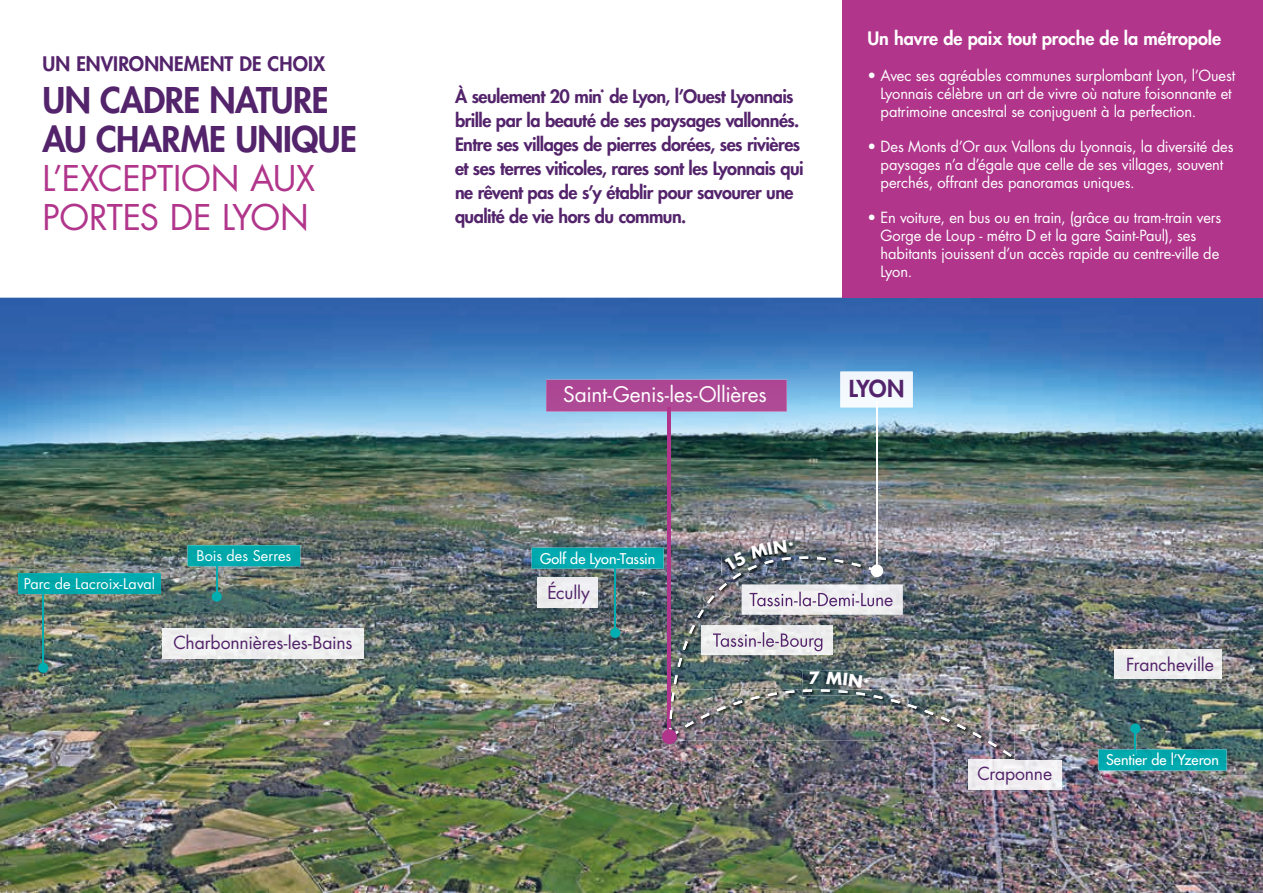
<style>
.page{position:relative;width:1263px;height:893px;background:#fff}
.page>*{position:absolute;margin:0;border:0;box-sizing:border-box;transform-origin:0 0}
.t1{font:800 34.5px/39px "Futura Std";letter-spacing:-.015em;color:#53236b}
.t2{font:34.5px/39px "Futura Std";letter-spacing:-.01em;color:#b0358b}
.t3{font:800 22.8px "Futura Std";color:#53236b}
.t4{font:20.85px "Futura Std";letter-spacing:-.015em;color:#fff}
.t5{font:800 19.5px "Futura Std";letter-spacing:.005em;color:#53236b}
.t6{font:800 18px/24px "Futura Std";letter-spacing:-.025em;color:#53236b}
.t7{font:800 18px "Futura Std";letter-spacing:-.005em;color:#fff}
.t8{font:17.55px "Futura Std";letter-spacing:-.01em;color:#53236b}
.t9{font:15px/18px "Futura Std";letter-spacing:-.01em;color:#fff}
.t10{font:500 14.4px "Futura Std";letter-spacing:-.005em;color:#fff}
.t11{font:14.4px "Futura Std";letter-spacing:.005em;color:#fff}
</style>
<div class="page">
<img style="left:0;top:298px;width:1263px;height:595px">
<div style="left:546px;top:380px;width:241px;height:32px;background:#ad4895"></div>
<div style="left:1114px;top:649px;width:107px;height:30px;background:#eeeeef"></div>
<div style="left:840px;top:372px;width:73px;height:35px;background:#f3f8fd"></div>
<hr style="left:876px;top:402px;width:2px;height:168px;background:#fff">
<hr style="left:43px;top:592px;width:1px;height:74px;background:#00adb1">
<hr style="left:216px;top:565px;width:1px;height:30px;background:#00adb1">
<hr style="left:614px;top:557px;width:2px;height:74px;background:#00adb1">
<div style="left:38px;top:663px;width:10px;height:10px;background:#00adb1;border-radius:50%"></div>
<div style="left:212px;top:592px;width:10px;height:10px;background:#00adb1;border-radius:50%"></div>
<div style="left:610px;top:628px;width:10px;height:10px;background:#00adb1;border-radius:50%"></div>
<div style="left:1130px;top:723px;width:10px;height:11px;background:#00adb1;border-radius:50%"></div>
<img style="left:18px;top:573px;width:143px;height:21px">
<img style="left:187px;top:545px;width:113px;height:21px">
<img style="left:968px;top:760px;width:94px;height:30px">
<div style="left:162px;top:628px;width:202px;height:30px;background:#efefef"></div>
<div style="left:537px;top:577px;width:61px;height:30px;background:#edecef"></div>
<img style="left:670px;top:689px;width:345px;height:71px">
<img style="left:968px;top:760px;width:47px;height:1px">
<div style="left:532px;top:548px;width:132px;height:21px;background:#00a8ae"></div>
<svg style="left:614px;top:557px;width:2px;height:12px"></svg>
<img style="left:1098px;top:749px;width:128px;height:21px">
<svg style="left:1135px;top:734px;width:1px;height:21px"></svg>
<hr style="left:668px;top:407px;width:3px;height:330px;background:#b0358b">
<div style="left:662px;top:729px;width:15px;height:15px;background:#b0358b;border-radius:50%"></div>
<div style="left:842px;top:0;width:421px;height:298px;background:#b0358b"></div>
<img style="left:669px;top:539px;width:343px;height:218px">
<h3 class="t5" style="left:43px;top:52px;width:284px">UN ENVIRONNEMENT DE CHOIX</h3>
<h1 class="t1" style="left:43px;top:81px;width:316px">UN CADRE NATURE<br>AU CHARME UNIQUE</h1>
<h1 class="t2" style="left:43px;top:160px;width:274px">L’EXCEPTION AUX<br>PORTES DE LYON</h1>
<p class="t11" style="left:24px;top:574px;width:133px">Parc de Lacroix-Laval</p>
<p class="t11" style="left:196px;top:547px;width:96px">Bois des Serres</p>
<p class="t8" style="left:173px;top:631px;width:181px">Charbonnières-les-Bains</p>
<p class="t6" style="left:455px;top:84px;width:350px">À seulement 20 min<sup>*</sup> de Lyon, l’Ouest Lyonnais brille par la beauté de ses paysages vallonnés.<br>Entre ses villages de pierres dorées, ses rivières et ses terres viticoles, rares sont les Lyonnais qui ne rêvent pas de s’y établir pour savourer une qualité de vie hors du commun.</p>
<h3 class="t4" style="left:563px;top:381px;width:205px">Saint-Genis-les-Ollières</h3>
<p class="t7" style="left:867px;top:27px;width:355px">Un havre de paix tout proche de la métropole</p>
<p class="t9" style="left:880px;top:66px;width:356px;text-indent:-13px">• Avec ses agréables communes surplombant Lyon, l’Ouest<br>Lyonnais célèbre un art de vivre où nature foisonnante et patrimoine ancestral se conjuguent à la perfection.</p>
<p class="t9" style="left:880px;top:137px;width:354px;text-indent:-13px">• Des Monts d’Or aux Vallons du Lyonnais, la diversité des paysages n’a d’égale que celle de ses villages, souvent perchés, offrant des panoramas uniques.</p>
<p class="t9" style="left:880px;top:208px;width:342px;text-indent:-13px">• En voiture, en bus ou en train, (grâce au tram-train vers Gorge de Loup - métro D et la gare Saint-Paul), ses habitants jouissent d’un accès rapide au centre-ville de Lyon.</p>
<h2 class="t3" style="left:849px;top:374px;width:57px">LYON</h2>
<p class="t10" style="left:540px;top:549px;width:117px">Golf de Lyon-Tassin</p>
<p class="t8" style="left:547px;top:581px;width:44px">Écully</p>
<p class="t8" style="left:977px;top:762px;width:76px">Craponne</p>
<p class="t8" style="left:1126px;top:653px;width:89px">Francheville</p>
<p class="t10" style="left:1106px;top:751px;width:114px">Sentier de l’Yzeron</p>
</div>
